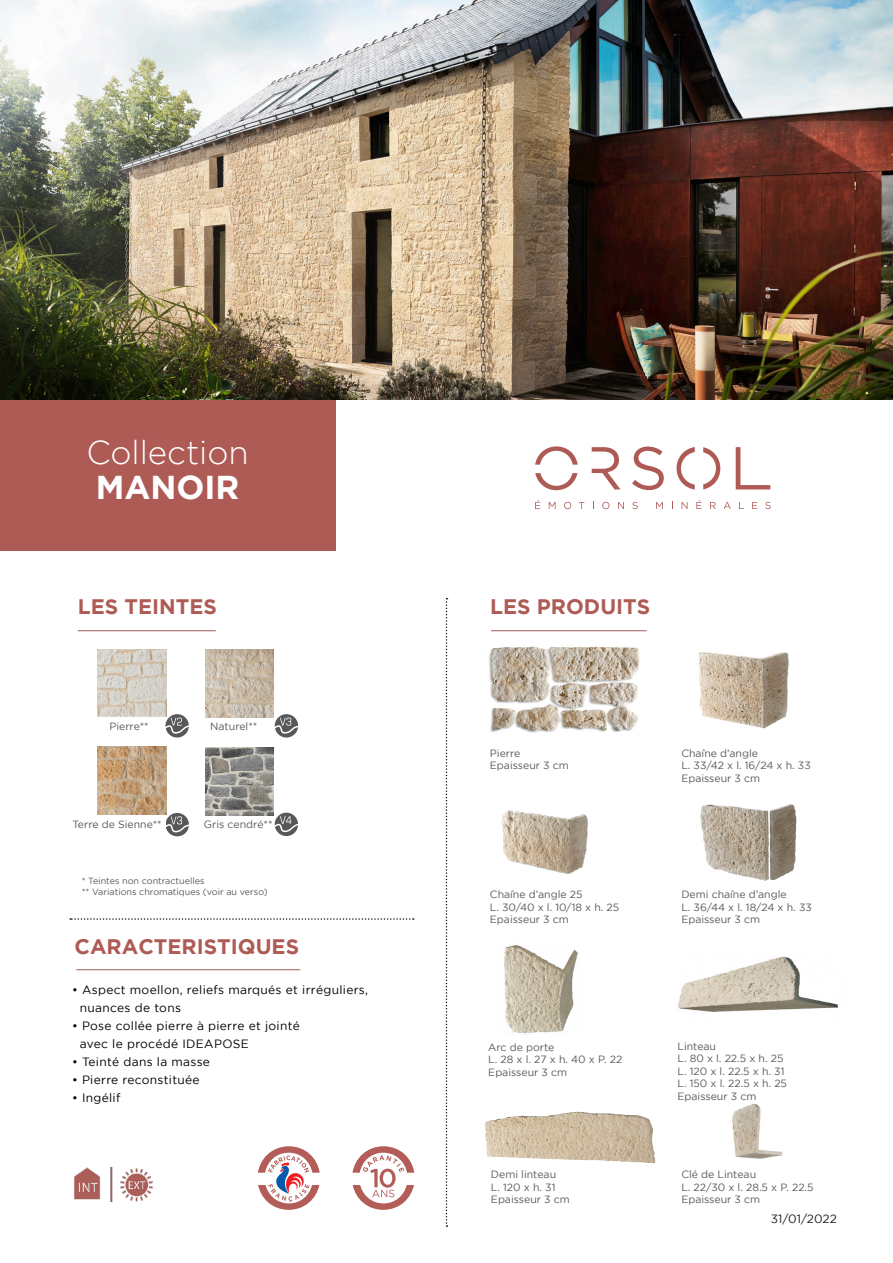
<style>
.page{position:relative;width:893px;height:1263px;background:#fff}
.page>*{position:absolute;margin:0;border:0;box-sizing:border-box;transform-origin:0 0}
.t1{font:300 33px "Gotham";color:#fff}
.t2{font:700 33px "Gotham";color:#fff}
.t3{font:700 21px "Gotham";color:#ae5b56}
.t4{font:12px "Gotham";letter-spacing:.025em;color:#000001}
.t5{font:12px "Gotham";color:#231f20}
.t6{font:10.5px "Gotham";color:#57585a}
.t7{font:9px "Gotham";color:#57585a}
</style>
<div class="page">
<div style="left:0;top:400px;width:336px;height:151px;background:#ae5b56"></div>
<svg style="left:632px;top:446px;width:32px;height:44px"></svg>
<svg style="left:736px;top:447px;width:34px;height:42px"></svg>
<svg style="left:592px;top:447px;width:28px;height:42px"></svg>
<svg style="left:535px;top:446px;width:43px;height:19px"></svg>
<svg style="left:535px;top:473px;width:42px;height:17px"></svg>
<svg style="left:677px;top:447px;width:18px;height:43px"></svg>
<svg style="left:703px;top:447px;width:17px;height:42px"></svg>
<svg style="left:535px;top:500px;width:5px;height:9px"></svg>
<svg style="left:549px;top:502px;width:6px;height:7px"></svg>
<svg style="left:564px;top:502px;width:7px;height:7px"></svg>
<svg style="left:602px;top:502px;width:7px;height:7px"></svg>
<svg style="left:618px;top:502px;width:6px;height:7px"></svg>
<svg style="left:632px;top:502px;width:6px;height:7px"></svg>
<svg style="left:656px;top:502px;width:7px;height:7px"></svg>
<svg style="left:681px;top:502px;width:6px;height:7px"></svg>
<svg style="left:696px;top:500px;width:5px;height:9px"></svg>
<svg style="left:710px;top:502px;width:6px;height:7px"></svg>
<svg style="left:724px;top:502px;width:7px;height:7px"></svg>
<svg style="left:752px;top:502px;width:5px;height:7px"></svg>
<svg style="left:765px;top:502px;width:6px;height:7px"></svg>
<img style="left:489px;top:646px;width:151px;height:87px">
<img style="left:698px;top:652px;width:91px;height:77px">
<img style="left:700px;top:804px;width:97px;height:77px">
<img style="left:485px;top:1111px;width:95px;height:49px">
<img style="left:732px;top:1103px;width:51px;height:56px">
<svg style="left:446px;top:598px;width:1px;height:629px"></svg>
<svg style="left:70px;top:918px;width:344px;height:2px"></svg>
<hr style="left:76px;top:969px;width:224px;height:1px;background:#a05a56">
<hr style="left:491px;top:630px;width:156px;height:1px;background:#a05a56">
<img style="left:678px;top:957px;width:161px;height:55px">
<img style="left:504px;top:945px;width:74px;height:88px">
<img style="left:501px;top:810px;width:87px;height:64px">
<svg style="left:258px;top:1146px;width:62px;height:64px"></svg>
<img style="left:74px;top:1167px;width:79px;height:34px">
<hr style="left:78px;top:630px;width:138px;height:1px;background:#a05a56">
<svg style="left:165px;top:714px;width:24px;height:23px"></svg>
<svg style="left:165px;top:718px;width:24px;height:17px"></svg>
<div style="left:166px;top:813px;width:23px;height:23px;background:#57585a;border-radius:50%"></div>
<svg style="left:166px;top:816px;width:23px;height:17px"></svg>
<svg style="left:275px;top:714px;width:23px;height:23px"></svg>
<svg style="left:274px;top:718px;width:25px;height:17px"></svg>
<img style="left:98px;top:747px;width:68px;height:68px">
<img style="left:205px;top:649px;width:68px;height:68px">
<img style="left:98px;top:649px;width:68px;height:68px">
<img style="left:0;top:0;width:893px;height:400px">
<img style="left:205px;top:747px;width:68px;height:68px">
<svg style="left:352px;top:1146px;width:62px;height:64px"></svg>
<div style="left:275px;top:813px;width:23px;height:23px;background:#57585a;border-radius:50%"></div>
<svg style="left:274px;top:816px;width:24px;height:17px"></svg>
<h1 class="t1" style="left:86px;top:435px;width:164px">Collection</h1>
<h1 class="t2" style="left:96px;top:468px;width:145px">MANOIR</h1>
<h2 class="t3" style="left:78px;top:594px;width:141px">LES TEINTES</h2>
<h2 class="t3" style="left:490px;top:594px;width:162px">LES PRODUITS</h2>
<p class="t6" style="left:109px;top:721px;width:41px">Pierre**</p>
<p class="t6" style="left:210px;top:721px;width:49px">Naturel**</p>
<p class="t6" style="left:72px;top:818px;width:91px">Terre de Sienne**</p>
<p class="t6" style="left:204px;top:818px;width:70px">Gris cendré**</p>
<p class="t7" style="left:82px;top:876px;width:124px">* Teintes non contractuelles</p>
<p class="t7" style="left:82px;top:886px;width:188px">** Variations chromatiques (voir au verso)</p>
<h2 class="t3" style="left:75px;top:935px;width:226px">CARACTERISTIQUES</h2>
<p class="t4" style="left:72px;top:983px;width:298px">• Aspect moellon, reliefs marqués et irréguliers,</p>
<p class="t4" style="left:80px;top:1001px;width:103px">nuances de tons</p>
<p class="t4" style="left:72px;top:1019px;width:229px">• Pose collée pierre à pierre et jointé</p>
<p class="t4" style="left:80px;top:1037px;width:170px">avec le procédé IDEAPOSE</p>
<p class="t4" style="left:72px;top:1055px;width:139px">• Teinté dans la masse</p>
<p class="t4" style="left:72px;top:1073px;width:129px">• Pierre reconstituée</p>
<p class="t4" style="left:72px;top:1091px;width:50px">• Ingélif</p>
<p class="t6" style="left:490px;top:747px;width:32px">Pierre</p>
<p class="t6" style="left:490px;top:760px;width:80px">Epaisseur 3 cm</p>
<p class="t6" style="left:681px;top:747px;width:78px">Chaîne d’angle</p>
<p class="t6" style="left:681px;top:760px;width:131px">L. 33/42 x l. 16/24 x h. 33</p>
<p class="t6" style="left:681px;top:772px;width:80px">Epaisseur 3 cm</p>
<p class="t6" style="left:490px;top:888px;width:94px">Chaîne d’angle 25</p>
<p class="t6" style="left:490px;top:901px;width:131px">L. 30/40 x l. 10/18 x h. 25</p>
<p class="t6" style="left:490px;top:914px;width:80px">Epaisseur 3 cm</p>
<p class="t6" style="left:681px;top:888px;width:107px">Demi chaîne d’angle</p>
<p class="t6" style="left:681px;top:901px;width:132px">L. 36/44 x l. 18/24 x h. 33</p>
<p class="t6" style="left:681px;top:914px;width:80px">Epaisseur 3 cm</p>
<p class="t6" style="left:488px;top:1041px;width:68px">Arc de porte</p>
<p class="t6" style="left:488px;top:1053px;width:136px">L. 28 x l. 27 x h. 40 x P. 22</p>
<p class="t6" style="left:488px;top:1066px;width:80px">Epaisseur 3 cm</p>
<p class="t6" style="left:677px;top:1040px;width:40px">Linteau</p>
<p class="t6" style="left:677px;top:1052px;width:107px">L. 80 x l. 22.5 x h. 25</p>
<p class="t6" style="left:677px;top:1065px;width:108px">L. 120 x l. 22.5 x h. 31</p>
<p class="t6" style="left:677px;top:1078px;width:111px">L. 150 x l. 22.5 x h. 25</p>
<p class="t6" style="left:677px;top:1090px;width:80px">Epaisseur 3 cm</p>
<p class="t6" style="left:491px;top:1168px;width:67px">Demi linteau</p>
<p class="t6" style="left:491px;top:1181px;width:66px">L. 120 x h. 31</p>
<p class="t6" style="left:491px;top:1194px;width:80px">Epaisseur 3 cm</p>
<p class="t6" style="left:681px;top:1168px;width:76px">Clé de Linteau</p>
<p class="t6" style="left:681px;top:1181px;width:134px">L. 22/30 x l. 28.5 x P. 22.5</p>
<p class="t6" style="left:681px;top:1194px;width:80px">Epaisseur 3 cm</p>
<p class="t5" style="left:771px;top:1212px;width:68px">31/01/2022</p>
</div>
